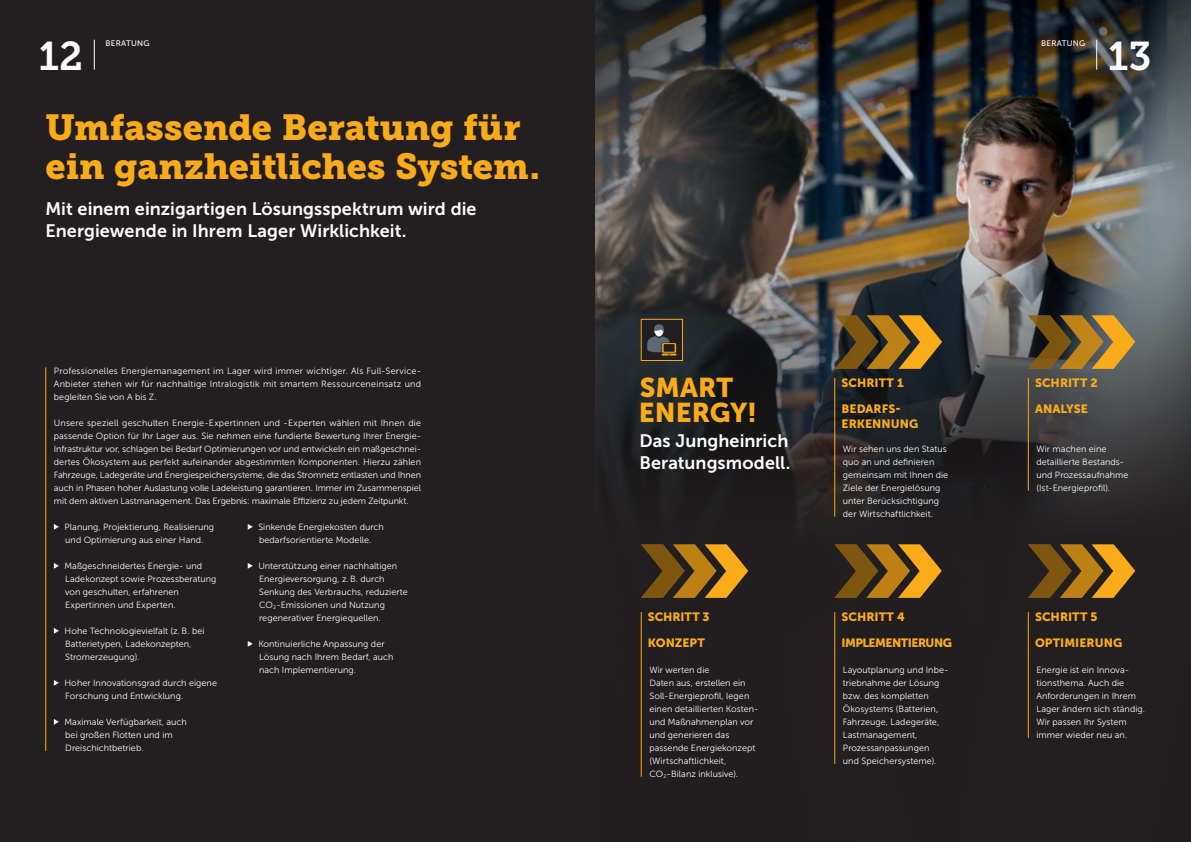
<style>
.page{position:relative;width:1191px;height:842px;background:#231f20}
.page>*{position:absolute;margin:0;border:0;box-sizing:border-box;transform-origin:0 0}
.t1{font:40px "Museo JH Slab 700";color:#fff}
.t2{font:36px/39px "Museo JH Slab 900";color:#faab1a}
.t3{font:27px/25px "Museo JH Sans 900";color:#faab1a}
.t4{font:18px/22px "Museo JH Sans 700";letter-spacing:.005em;color:#fff}
.t5{font:12px/26px "Museo JH Sans 900";color:#faab1a}
.t6{font:12px/26px "Museo JH Sans 900";letter-spacing:-.04em;color:#faab1a}
.t7{font:9px/13px "Museo JH Sans 300";letter-spacing:.01em;color:#fff}
.t8{font:8px "Museo JH Sans 500";letter-spacing:.035em;color:#fff}
</style>
<div class="page">
<img style="left:595px;top:0;width:596px;height:777px">
<hr style="left:45px;top:367px;width:1px;height:384px;background:#faab1a">
<svg style="left:640px;top:319px;width:43px;height:42px"></svg>
<hr style="left:641px;top:612px;width:1px;height:165px;background:#faab1a">
<hr style="left:834px;top:612px;width:1px;height:152px;background:#faab1a">
<hr style="left:834px;top:378px;width:1px;height:139px;background:#faab1a">
<hr style="left:1028px;top:612px;width:1px;height:126px;background:#faab1a">
<hr style="left:1028px;top:378px;width:1px;height:113px;background:#faab1a">
<svg style="left:834px;top:315px;width:108px;height:54px"></svg>
<svg style="left:1028px;top:315px;width:107px;height:54px"></svg>
<svg style="left:1028px;top:544px;width:107px;height:54px"></svg>
<svg style="left:834px;top:544px;width:107px;height:54px"></svg>
<svg style="left:641px;top:544px;width:107px;height:54px"></svg>
<svg style="left:54px;top:524px;width:5px;height:6px"></svg>
<svg style="left:54px;top:563px;width:5px;height:6px"></svg>
<svg style="left:54px;top:628px;width:5px;height:6px"></svg>
<svg style="left:54px;top:680px;width:5px;height:6px"></svg>
<svg style="left:54px;top:719px;width:5px;height:6px"></svg>
<svg style="left:248px;top:524px;width:5px;height:6px"></svg>
<svg style="left:248px;top:563px;width:5px;height:6px"></svg>
<svg style="left:248px;top:641px;width:5px;height:6px"></svg>
<hr style="left:94px;top:40px;width:1px;height:30px;background:#fff">
<hr style="left:1096px;top:40px;width:1px;height:30px;background:#fff">
<h1 class="t1" style="left:39px;top:33px;width:45px">12</h1>
<p class="t8" style="left:106px;top:39px;width:46px">BERATUNG</p>
<p class="t8" style="left:1041px;top:39px;width:46px">BERATUNG</p>
<h1 class="t1" style="left:1108px;top:33px;width:45px">13</h1>
<h2 class="t2" style="left:45px;top:109px;width:496px">Umfassende Beratung für ein ganzheitliches System.</h2>
<h3 class="t4" style="left:45px;top:198px;width:433px">Mit einem einzigartigen Lösungsspektrum wird die<br>Energiewende in Ihrem Lager Wirklichkeit.</h3>
<p class="t7" style="left:54px;top:364px;width:369px;text-align:justify">Professionelles Energiemanagement im Lager wird immer wichtiger. Als Full-Service-Anbieter stehen wir für nachhaltige Intralogistik mit smartem Ressourceneinsatz und begleiten Sie von A bis Z.</p>
<p class="t7" style="left:54px;top:416px;width:369px;text-align:justify">Unsere speziell geschulten Energie-Expertinnen und -Experten wählen mit Ihnen die passende Option für Ihr Lager aus. Sie nehmen eine fundierte Bewertung Ihrer Energie-Infrastruktur vor, schlagen bei Bedarf Optimierungen vor und entwickeln ein maßgeschnei&shy;dertes Ökosystem aus perfekt aufeinander abgestimmten Komponenten. Hierzu zählen Fahrzeuge, Ladegeräte und Energiespeichersysteme, die das Stromnetz entlasten und Ihnen auch in Phasen hoher Auslastung volle Ladeleistung garantieren. Immer im Zusammenspiel mit dem aktiven Lastmanagement. Das Ergebnis: maximale Effizienz zu jedem Zeitpunkt.</p>
<p class="t7" style="left:64px;top:520px;width:151px">Planung, Projektierung, Realisierung und Optimierung aus einer Hand.</p>
<p class="t7" style="left:64px;top:559px;width:153px">Maßgeschneidertes Energie- und<br>Ladekonzept sowie Prozessberatung von geschulten, erfahrenen<br>Expertinnen und Experten.</p>
<p class="t7" style="left:64px;top:624px;width:142px">Hohe Technologievielfalt (z. B. bei<br>Batterietypen, Ladekonzepten,<br>Stromerzeugung).</p>
<p class="t7" style="left:64px;top:676px;width:154px">Hoher Innovationsgrad durch eigene<br>Forschung und Entwicklung.</p>
<p class="t7" style="left:64px;top:715px;width:124px">Maximale Verfügbarkeit, auch bei großen Flotten und im<br>Dreischichtbetrieb.</p>
<p class="t7" style="left:258px;top:520px;width:127px">Sinkende Energiekosten durch bedarfsorientierte Modelle.</p>
<p class="t7" style="left:258px;top:559px;width:151px">Unterstützung einer nachhaltigen Energieversorgung, z. B. durch Senkung des Verbrauchs, reduzierte CO<sub>2</sub>-Emissionen und Nutzung regenerativer Energiequellen.</p>
<p class="t7" style="left:258px;top:637px;width:137px">Kontinuierliche Anpassung der<br>Lösung nach Ihrem Bedarf, auch nach Implementierung.</p>
<h3 class="t3" style="left:639px;top:375px;width:120px">SMART<br>ENERGY!</h3>
<h3 class="t4" style="left:639px;top:430px;width:153px">Das Jungheinrich<br>Beratungsmodell.</h3>
<h3 class="t5" style="left:648px;top:603px;width:63px">SCHRITT 3<br>KONZEPT</h3>
<p class="t7" style="left:649px;top:663px;width:111px">Wir werten die<br>Daten aus, erstellen ein<br>Soll-Energieprofil, legen einen detaillierten Kosten&shy;und Maßnahmenplan vor und generieren das passende Energiekonzept (Wirtschaftlichkeit,<br>CO<sub>2</sub>-Bilanz inklusive).</p>
<h3 class="t5" style="left:841px;top:369px;width:64px">SCHRITT 1<br>BEDARFS-</h3>
<h3 class="t5" style="left:841px;top:410px;width:79px">ERKENNUNG</h3>
<p class="t7" style="left:843px;top:442px;width:107px">Wir sehen uns den Status quo an und definieren gemeinsam mit Ihnen die<br>Ziele der Energielösung unter Berücksichtigung der Wirtschaftlichkeit.</p>
<h3 class="t6" style="left:841px;top:603px;width:112px">SCHRITT 4<br>IMPLEMENTIERUNG</h3>
<p class="t7" style="left:843px;top:663px;width:107px">Layoutplanung und Inbe&shy;triebnahme der Lösung bzw. des kompletten<br>Ökosystems (Batterien,<br>Fahrzeuge, Ladegeräte,<br>Lastmanagement,<br>Prozessanpassungen<br>und Speichersysteme).</p>
<h3 class="t5" style="left:1035px;top:369px;width:64px">SCHRITT 2<br>ANALYSE</h3>
<p class="t7" style="left:1036px;top:442px;width:94px">Wir machen eine detaillierte Bestands&shy;und Prozessaufnahme (Ist-Energieprofil).</p>
<h3 class="t5" style="left:1035px;top:603px;width:89px">SCHRITT 5<br>OPTIMIERUNG</h3>
<p class="t7" style="left:1036px;top:663px;width:110px">Energie ist ein Innova&shy;tionsthema. Auch die<br>Anforderungen in Ihrem<br>Lager ändern sich ständig.<br>Wir passen Ihr System immer wieder neu an.</p>
</div>
